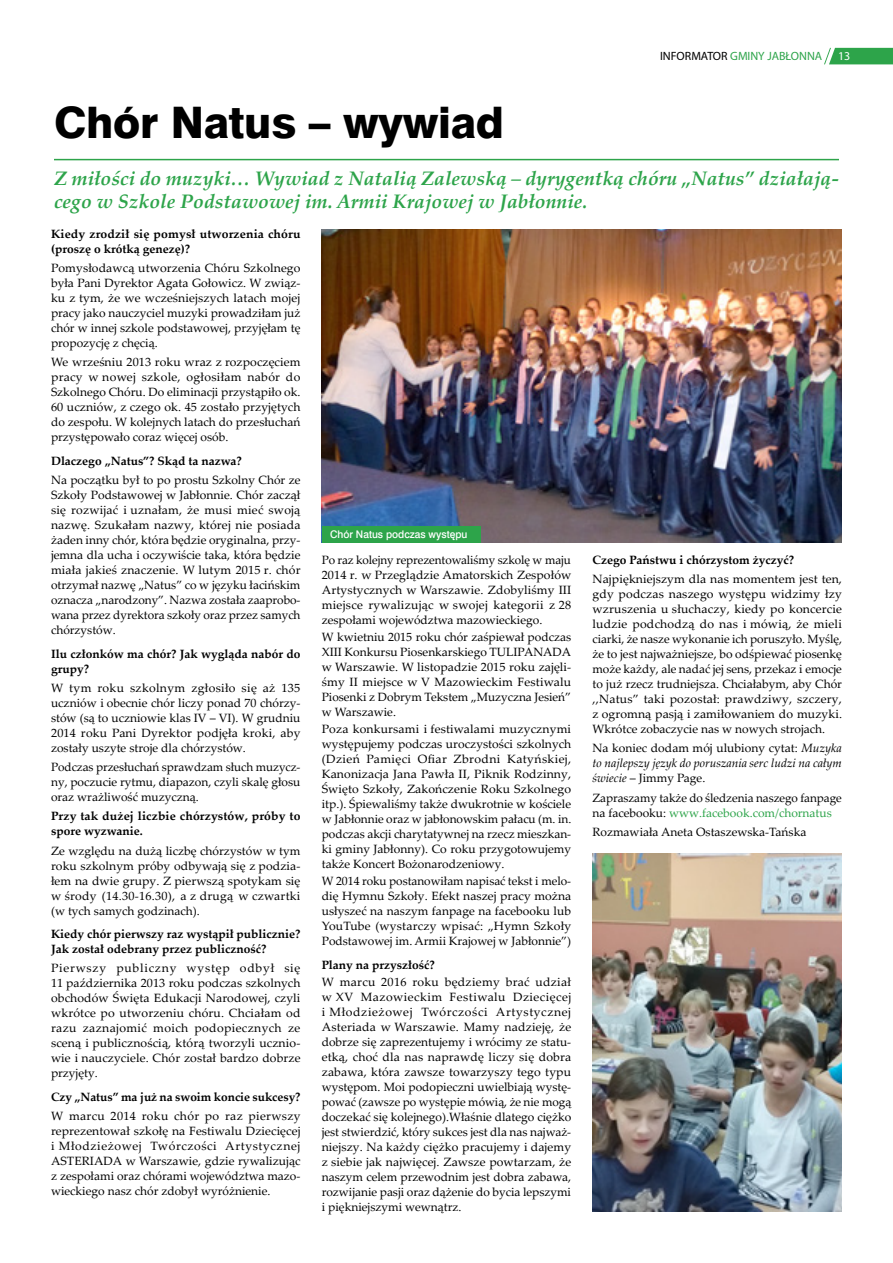
<style>
.page{position:relative;width:893px;height:1263px;background:#fff}
.page>*{position:absolute;margin:0;border:0;box-sizing:border-box;transform-origin:0 0}
.t1{font:43.5px "Swis 721 Hv EU";letter-spacing:-.005em;color:#000}
.t2{font:italic 700 19.5px/22.5px "Palatino Linotype";color:#2da44a}
.t3{font:12px/15px "Palatino Linotype";color:#000;text-align:justify}
.t4{font:700 12px/15px "Palatino Linotype";color:#000}
.t5{font:italic 12px/15px "Palatino Linotype";color:#000;text-align:justify}
.t6{font:12px "Myriad Pro";color:#2da44a}
.t7{font:12px "Myriad Pro";color:#fff}
.t8{font:10.5px "Swis 721 Md EU";color:#fff}
.s1{color:#000}
.s2{font-style:normal}
.s3{color:#2da44a}
</style>
<div class="page">
<svg style="left:824px;top:48px;width:69px;height:17px"></svg>
<hr style="left:54px;top:159px;width:785px;height:1px;background:#2da44a">
<img style="left:592px;top:853px;width:250px;height:359px">
<img style="left:322px;top:229px;width:520px;height:313px">
<div style="left:322px;top:526px;width:158px;height:16px;background:#2da44a"></div>
<p class="t6" style="left:660px;top:49px;width:164px"><span class="s1">INFORMATOR</span> GMINY JABŁONNA</p>
<p class="t7" style="left:838px;top:49px;width:14px">13</p>
<h1 class="t1" style="left:54px;top:96px;width:452px">Chór Natus – wywiad</h1>
<h2 class="t2" style="left:54px;top:167px;width:786px">Z miłości do muzyki… Wywiad z Natalią Zalewską – dyrygentką chóru „Natus” działają&shy;cego w Szkole Podstawowej im. Armii Krajowej w Jabłonnie.</h2>
<p class="t4" style="left:51px;top:226px;width:251px">Kiedy zrodził się pomysł utworzenia chóru (proszę o krótką genezę)?</p>
<p class="t3" style="left:51px;top:260px;width:251px">Pomysłodawcą utworzenia Chóru Szkolnego była Pani Dyrektor Agata Gołowicz. W związ&shy;ku z tym, że we wcześniejszych latach mojej pracy jako nauczyciel muzyki prowadziłam już chór w innej szkole podstawowej, przyjęłam tę propozycję z chęcią.</p>
<p class="t3" style="left:51px;top:354px;width:251px">We wrześniu 2013 roku wraz z rozpoczęciem pracy w nowej szkole, ogłosiłam nabór do Szkolnego Chóru. Do eliminacji przystąpiło ok.<br>60 uczniów, z czego ok. 45 zostało przyjętych do zespołu. W kolejnych latach do przesłuchań przystępowało coraz więcej osób.</p>
<p class="t4" style="left:51px;top:453px;width:192px">Dlaczego „Natus”? Skąd ta nazwa?</p>
<p class="t3" style="left:51px;top:472px;width:251px">Na początku był to po prostu Szkolny Chór ze Szkoły Podstawowej w Jabłonnie. Chór zaczął się rozwijać i uznałam, że musi mieć swoją nazwę. Szukałam nazwy, której nie posiada żaden inny chór, która będzie oryginalna, przy&shy;jemna dla ucha i oczywiście taka, która będzie miała jakieś znaczenie. W lutym 2015 r. chór otrzymał nazwę „Natus” co w języku łacińskim oznacza „narodzony”. Nazwa została zaaprobo&shy;wana przez dyrektora szkoły oraz przez samych chórzystów.</p>
<p class="t4" style="left:51px;top:646px;width:251px">Ilu członków ma chór? Jak wygląda nabór do grupy?</p>
<p class="t3" style="left:51px;top:680px;width:251px">W tym roku szkolnym zgłosiło się aż 135 uczniów i obecnie chór liczy ponad 70 chórzy&shy;stów (są to uczniowie klas IV – VI). W grudniu 2014 roku Pani Dyrektor podjęła kroki, aby zostały uszyte stroje dla chórzystów.</p>
<p class="t3" style="left:51px;top:759px;width:251px">Podczas przesłuchań sprawdzam słuch muzycz&shy;ny, poczucie rytmu, diapazon, czyli skalę głosu oraz wrażliwość muzyczną.</p>
<p class="t4" style="left:51px;top:808px;width:251px">Przy tak dużej liczbie chórzystów, próby to spore wyzwanie.</p>
<p class="t3" style="left:51px;top:843px;width:251px">Ze względu na dużą liczbę chórzystów w tym roku szkolnym próby odbywają się z podzia&shy;łem na dwie grupy. Z pierwszą spotykam się w środy (14.30-16.30), a z drugą w czwartki (w tych samych godzinach).</p>
<p class="t4" style="left:51px;top:926px;width:251px">Kiedy chór pierwszy raz wystąpił publicznie?<br>Jak został odebrany przez publiczność?</p>
<p class="t3" style="left:51px;top:960px;width:251px">Pierwszy publiczny występ odbył się 11 października 2013 roku podczas szkolnych obchodów Święta Edukacji Narodowej, czyli wkrótce po utworzeniu chóru. Chciałam od razu zaznajomić moich podopiecznych ze sceną i publicznością, którą tworzyli ucznio&shy;wie i nauczyciele. Chór został bardzo dobrze przyjęty.</p>
<p class="t4" style="left:51px;top:1089px;width:251px">Czy „Natus” ma już na swoim koncie sukcesy?</p>
<p class="t3" style="left:51px;top:1108px;width:251px">W marcu 2014 roku chór po raz pierwszy reprezentował szkołę na Festiwalu Dziecięcej i Młodzieżowej Twórczości Artystycznej ASTERIADA w Warszawie, gdzie rywalizując z zespołami oraz chórami województwa mazo&shy;wieckiego nasz chór zdobył wyróżnienie.</p>
<p class="t8" style="left:330px;top:528px;width:139px">Chór Natus podczas występu</p>
<p class="t3" style="left:322px;top:552px;width:251px">Po raz kolejny reprezentowaliśmy szkolę w maju 2014 r. w Przeglądzie Amatorskich Zespołów Artystycznych w Warszawie. Zdobyliśmy III miejsce rywalizując w swojej kategorii z 28 zespołami województwa mazowieckiego.</p>
<p class="t3" style="left:322px;top:629px;width:251px">W kwietniu 2015 roku chór zaśpiewał podczas XIII Konkursu Piosenkarskiego TULIPANADA w Warszawie. W listopadzie 2015 roku zajęli&shy;śmy II miejsce w V Mazowieckim Festiwalu Piosenki z Dobrym Tekstem „Muzyczna Jesień” w Warszawie.</p>
<p class="t3" style="left:322px;top:721px;width:251px">Poza konkursami i festiwalami muzycznymi występujemy podczas uroczystości szkolnych (Dzień Pamięci Ofiar Zbrodni Katyńskiej, Kanonizacja Jana Pawła II, Piknik Rodzinny, Święto Szkoły, Zakończenie Roku Szkolnego itp.). Śpiewaliśmy także dwukrotnie w kościele w Jabłonnie oraz w jabłonowskim pałacu (m. in. podczas akcji charytatywnej na rzecz mieszkan&shy;ki gminy Jabłonny). Co roku przygotowujemy także Koncert Bożonarodzeniowy.</p>
<p class="t3" style="left:322px;top:873px;width:251px">W 2014 roku postanowiłam napisać tekst i melo&shy;dię Hymnu Szkoły. Efekt naszej pracy można usłyszeć na naszym fanpage na facebooku lub YouTube (wystarczy wpisać: „Hymn Szkoły Podstawowej im. Armii Krajowej w Jabłonnie”)</p>
<p class="t4" style="left:322px;top:957px;width:114px">Plany na przyszłość?</p>
<p class="t3" style="left:322px;top:974px;width:251px">W marcu 2016 roku będziemy brać udział w XV Mazowieckim Festiwalu Dziecięcej i Młodzieżowej Twórczości Artystycznej Asteriada w Warszawie. Mamy nadzieję, że dobrze się zaprezentujemy i wrócimy ze statu&shy;etką, choć dla nas naprawdę liczy się dobra zabawa, która zawsze towarzyszy tego typu występom. Moi podopieczni uwielbiają wystę&shy;pować (zawsze po występie mówią, że nie mogą doczekać się kolejnego).Właśnie dlatego ciężko jest stwierdzić, który sukces jest dla nas najważ&shy;niejszy. Na każdy ciężko pracujemy i dajemy z siebie jak najwięcej. Zawsze powtarzam, że naszym celem przewodnim jest dobra zabawa, rozwijanie pasji oraz dążenie do bycia lepszymi i piękniejszymi wewnątrz.</p>
<p class="t4" style="left:592px;top:552px;width:203px">Czego Państwu i chórzystom życzyć?</p>
<p class="t3" style="left:592px;top:571px;width:251px">Najpiękniejszym dla nas momentem jest ten, gdy podczas naszego występu widzimy łzy wzruszenia u słuchaczy, kiedy po koncercie ludzie podchodzą do nas i mówią, że mieli ciarki, że nasze wykonanie ich poruszyło. Myślę, że to jest najważniejsze, bo odśpiewać piosenkę może każdy, ale nadać jej sens, przekaz i emocje to już rzecz trudniejsza. Chciałabym, aby Chór ,,Natus” taki pozostał: prawdziwy, szczery, z ogromną pasją i zamiłowaniem do muzyki.<br>Wkrótce zobaczycie nas w nowych strojach.</p>
<p class="t5" style="left:592px;top:740px;width:251px"><span class="s2">Na koniec dodam mój ulubiony cytat:</span> Muzyka to najlepszy język do poruszania serc ludzi na całym świecie <span class="s2">– Jimmy Page.</span></p>
<p class="t3" style="left:592px;top:789px;width:251px">Zapraszamy także do śledzenia naszego fanpage na facebooku: <span class="s3">www.facebook.com/chornatus</span></p>
<p class="t3" style="left:592px;top:824px;width:215px">Rozmawiała Aneta Ostaszewska-Tańska</p>
</div>
